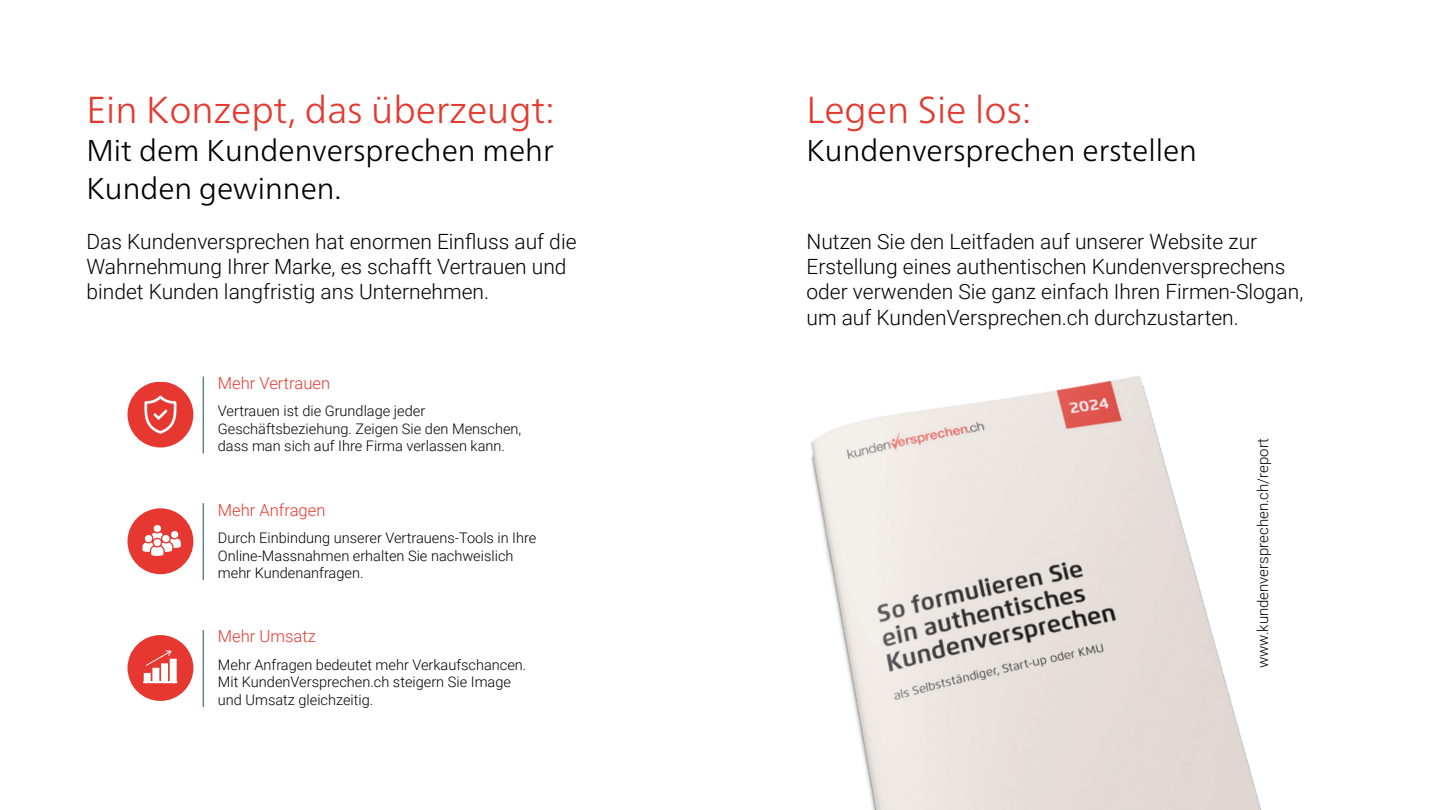
<style>
.page{position:relative;width:1440px;height:810px;background:#fff}
.page>*{position:absolute;margin:0;border:0;box-sizing:border-box;transform-origin:0 0}
.t1{font:300 37.5px "Frutiger Neue LT";color:#e53930}
.t2{font:300 30px/37.5px "Frutiger Neue LT";color:#000}
.t3{font:300 21px/25.2px "Roboto";color:#000}
.t4{font:300 16.58px "Roboto";color:#e63830}
.t5{font:300 15px "Roboto";color:#000}
.t6{font:300 14.55px/17.5px "Roboto";color:#000}
</style>
<div class="page">
<hr style="left:203px;top:376px;width:1px;height:77px;background:#204f57">
<hr style="left:203px;top:503px;width:1px;height:77px;background:#204f57">
<hr style="left:203px;top:630px;width:1px;height:77px;background:#204f57">
<div style="left:128px;top:382px;width:65px;height:65px;background:#e63830;border-radius:50%"></div>
<svg style="left:144px;top:396px;width:32px;height:38px"></svg>
<div style="left:128px;top:508px;width:65px;height:66px;background:#e63830;border-radius:50%"></div>
<svg style="left:142px;top:525px;width:39px;height:31px"></svg>
<div style="left:128px;top:635px;width:65px;height:66px;background:#e63830;border-radius:50%"></div>
<svg style="left:143px;top:650px;width:34px;height:31px"></svg>
<hr style="left:143px;top:681px;width:34px;height:2px;background:#fff">
<img style="left:811px;top:376px;width:451px;height:434px">
<h1 class="t1" style="left:86px;top:87px;width:470px">Ein Konzept, das überzeugt:</h1>
<h2 class="t2" style="left:86px;top:132px;width:469px">Mit dem Kundenversprechen mehr<br>Kunden gewinnen.</h2>
<h3 class="t3" style="left:86px;top:228px;width:492px">Das Kundenversprechen hat enormen Einfluss auf die<br>Wahrnehmung Ihrer Marke, es schafft Vertrauen und bindet Kunden langfristig ans Unternehmen.</h3>
<p class="t4" style="left:218px;top:371px;width:114px">Mehr Vertrauen</p>
<p class="t6" style="left:218px;top:402px;width:305px">Vertrauen ist die Grundlage jeder<br>Geschäftsbeziehung. Zeigen Sie den Menschen, dass man sich auf Ihre Firma verlassen kann.</p>
<p class="t4" style="left:218px;top:498px;width:109px">Mehr Anfragen</p>
<p class="t6" style="left:218px;top:529px;width:320px">Durch Einbindung unserer Vertrauens-Tools in Ihre<br>Online-Massnahmen erhalten Sie nachweislich mehr Kundenanfragen.</p>
<p class="t4" style="left:218px;top:625px;width:99px">Mehr Umsatz</p>
<p class="t6" style="left:218px;top:655px;width:310px">Mehr Anfragen bedeutet mehr Verkaufschancen.<br>Mit KundenVersprechen.ch steigern Sie Image und Umsatz gleichzeitig.</p>
<h1 class="t1" style="left:806px;top:87px;width:227px">Legen Sie los:</h1>
<h2 class="t2" style="left:806px;top:132px;width:392px">Kundenversprechen erstellen</h2>
<h3 class="t3" style="left:806px;top:228px;width:498px">Nutzen Sie den Leitfaden auf unserer Website zur Erstellung eines authentischen Kundenversprechens oder verwenden Sie ganz einfach Ihren Firmen-Slogan, um auf KundenVersprechen.ch durchzustarten.</h3>
<p class="t5" style="left:1252px;top:668px;width:232px;rotate:-90deg">www.kundenversprechen.ch/report</p>
</div>
